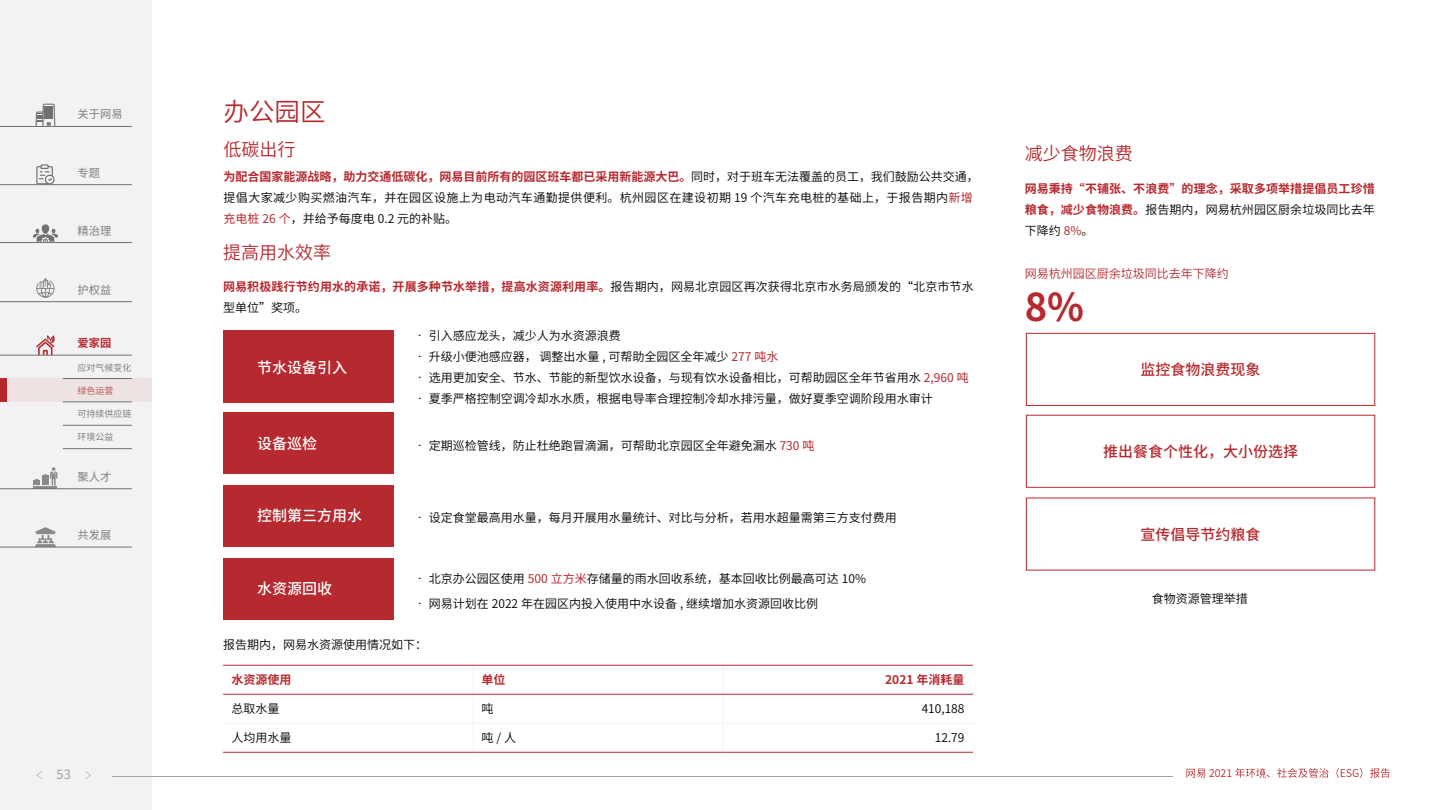
<style>
.page{position:relative;width:1440px;height:810px;background:#fff}
.page>*{position:absolute;margin:0;border:0;box-sizing:border-box;transform-origin:0 0}
.t1{font:700 38.25px "Source Han Sans SC";color:#b6292e}
.t2{font:25.5px "Source Han Sans SC";color:#b6292e}
.t3{font:18px "Source Han Sans SC";color:#b6292e}
.t4{font:500 15px "Source Han Sans SC";color:#b6292e}
.t5{font:500 15px "Source Han Sans SC";color:#fff}
.t6{font:12.75px "Source Han Sans SC";color:#9fa0a0}
.t7{font:12px/21px "Source Han Sans SC";color:#000}
.t8{font:12px/21px "Source Han Sans SC";letter-spacing:.035em;color:#000}
.t9{font:700 12px/21px "Source Han Sans SC";letter-spacing:.005em;color:#b6292e;text-align:justify}
.t10{font:12px "Source Han Sans SC";color:#b6292e}
.t11{font:11.25px "Source Han Sans SC";color:#807f80}
.t12{font:700 11.25px "Source Han Sans SC";color:#b6292e}
.t13{font:10.5px "Source Han Sans CN";color:#b5292e}
.t14{font:9px "Source Han Sans SC";color:#807f80}
.t15{font:9px "Source Han Sans SC";color:#c45458}
.s1{font-weight:700;color:#b6292e}
.s2{color:#b6292e}
.s3{font-weight:400;color:#000}
.s4{font-weight:400}
</style>
<div class="page">
<div style="left:0;top:0;width:152px;height:810px;background:#f2f2f2"></div>
<hr style="left:112px;top:776px;width:1061px;height:1px;background:#a3a3a3">
<svg style="left:1186px;top:769px;width:19px;height:9px"></svg>
<svg style="left:1235px;top:768px;width:35px;height:10px"></svg>
<svg style="left:1277px;top:768px;width:52px;height:10px"></svg>
<svg style="left:1337px;top:768px;width:25px;height:10px"></svg>
<svg style="left:1370px;top:768px;width:20px;height:10px"></svg>
<svg style="left:85px;top:771px;width:6px;height:8px"></svg>
<svg style="left:36px;top:771px;width:6px;height:8px"></svg>
<svg style="left:36px;top:277px;width:19px;height:21px"></svg>
<hr style="left:34px;top:487px;width:23px;height:2px;background:#727171">
<svg style="left:34px;top:467px;width:23px;height:19px"></svg>
<svg style="left:35px;top:527px;width:21px;height:20px"></svg>
<hr style="left:0;top:547px;width:132px;height:1px;background:#727171">
<hr style="left:0;top:489px;width:132px;height:1px;background:#727171">
<svg style="left:36px;top:335px;width:19px;height:20px"></svg>
<hr style="left:0;top:355px;width:132px;height:1px;background:#727171">
<hr style="left:0;top:301px;width:132px;height:1px;background:#727171">
<svg style="left:33px;top:223px;width:25px;height:19px"></svg>
<hr style="left:0;top:242px;width:132px;height:1px;background:#727171">
<svg style="left:36px;top:104px;width:19px;height:22px"></svg>
<svg style="left:36px;top:164px;width:19px;height:20px"></svg>
<hr style="left:0;top:184px;width:132px;height:1px;background:#727171">
<hr style="left:0;top:126px;width:132px;height:1px;background:#727171">
<div style="left:223px;top:331px;width:170px;height:72px;background:#b6292e"></div>
<div style="left:1026px;top:333px;width:349px;height:73px;border:1px solid #b6292e"></div>
<div style="left:223px;top:413px;width:170px;height:61px;background:#b6292e"></div>
<div style="left:1026px;top:415px;width:349px;height:72px;border:1px solid #b6292e"></div>
<div style="left:223px;top:485px;width:170px;height:61px;background:#b6292e"></div>
<div style="left:223px;top:558px;width:170px;height:61px;background:#b6292e"></div>
<hr style="left:223px;top:723px;width:250px;height:1px;background:#f2f3f3">
<hr style="left:473px;top:723px;width:250px;height:1px;background:#f2f3f3">
<hr style="left:723px;top:723px;width:250px;height:1px;background:#f2f3f3">
<hr style="left:223px;top:665px;width:250px;height:1px;background:#b6292e">
<hr style="left:473px;top:665px;width:250px;height:1px;background:#b6292e">
<hr style="left:723px;top:665px;width:250px;height:1px;background:#b6292e">
<hr style="left:223px;top:694px;width:250px;height:1px;background:#b6292e">
<hr style="left:473px;top:694px;width:250px;height:1px;background:#b6292e">
<hr style="left:723px;top:694px;width:250px;height:1px;background:#b6292e">
<hr style="left:223px;top:752px;width:250px;height:1px;background:#b6292e">
<hr style="left:473px;top:752px;width:250px;height:1px;background:#b6292e">
<hr style="left:723px;top:752px;width:250px;height:1px;background:#b6292e">
<div style="left:0;top:379px;width:152px;height:23px;background:#ede3e3"></div>
<hr style="left:63px;top:378px;width:69px;height:1px;background:#727171">
<hr style="left:63px;top:402px;width:69px;height:1px;background:#727171">
<hr style="left:63px;top:425px;width:69px;height:1px;background:#727171">
<hr style="left:63px;top:449px;width:69px;height:1px;background:#727171">
<div style="left:0;top:379px;width:7px;height:23px;background:#b5292e"></div>
<p class="t11" style="left:78px;top:108px;width:46px">关于网易</p>
<p class="t11" style="left:78px;top:166px;width:24px">专题</p>
<p class="t11" style="left:78px;top:224px;width:35px">精治理</p>
<p class="t11" style="left:78px;top:283px;width:35px">护权益</p>
<p class="t12" style="left:78px;top:337px;width:35px">爱家园</p>
<p class="t14" style="left:78px;top:362px;width:55px">应对气候变化</p>
<p class="t15" style="left:78px;top:386px;width:37px">绿色运营</p>
<p class="t14" style="left:78px;top:409px;width:55px">可持续供应链</p>
<p class="t14" style="left:78px;top:432px;width:37px">环境公益</p>
<p class="t11" style="left:78px;top:470px;width:35px">聚人才</p>
<p class="t11" style="left:78px;top:529px;width:35px">共发展</p>
<h2 class="t2" style="left:224px;top:97px;width:103px">办公园区</h2>
<h3 class="t3" style="left:224px;top:139px;width:73px">低碳出行</h3>
<h3 class="t3" style="left:1025px;top:144px;width:109px">减少食物浪费</h3>
<p class="t8" style="left:224px;top:166px;width:757px"><span class="s1">为配合国家能源战略，助力交通低碳化，网易目前所有的园区班车都已采用新能源大巴。</span>同时，对于班车无法覆盖的员工，我们鼓励公共交通，提倡大家减少购买燃油汽车，并在园区设施上为电动汽车通勤提供便利。杭州园区在建设初期 19 个汽车充电桩的基础上，于报告期内<span class="s2">新增充电桩 26 个</span>，并给予每度电 0.2 元的补贴。</p>
<h3 class="t3" style="left:223px;top:242px;width:109px">提高用水效率</h3>
<p class="t7" style="left:223px;top:277px;width:752px"><span class="s1">网易积极践行节约用水的承诺，开展多种节水举措，提高水资源利用率。</span>报告期内，网易北京园区再次获得北京市水务局颁发的“北京市节水型单位”奖项。</p>
<p class="t9" style="left:1025px;top:179px;width:352px">网易秉持“不铺张、不浪费”的理念，采取多项举措提倡员工珍惜粮食，减少食物浪费。<span class="s3">报告期内，网易杭州园区厨余垃圾同比去年下降约</span> <span class="s4">8%</span><span class="s3">。</span></p>
<p class="t10" style="left:1025px;top:267px;width:205px">网易杭州园区厨余垃圾同比去年下降约</p>
<h1 class="t1" style="left:1025px;top:285px;width:61px">8%</h1>
<p class="t7" style="left:414px;top:325px;width:208px">• 引入感应龙头，减少人为水资源浪费</p>
<p class="t7" style="left:414px;top:346px;width:366px">• 升级小便池感应器，调整出水量 , 可帮助全园区全年减少 <span class="s2">277 吨水</span></p>
<p class="t7" style="left:414px;top:367px;width:556px">• 选用更加安全、节水、节能的新型饮水设备，与现有饮水设备相比，可帮助园区全年节省用水 <span class="s2">2,960 吨</span></p>
<p class="t7" style="left:414px;top:388px;width:520px">• 夏季严格控制空调冷却水水质，根据电导率合理控制冷却水排污量，做好夏季空调阶段用水审计</p>
<p class="t7" style="left:414px;top:435px;width:402px">• 定期巡检管线，防止杜绝跑冒滴漏，可帮助北京园区全年避免漏水 <span class="s2">730 吨</span></p>
<p class="t5" style="left:257px;top:359px;width:91px">节水设备引入</p>
<p class="t4" style="left:1141px;top:361px;width:121px">监控食物浪费现象</p>
<p class="t5" style="left:257px;top:435px;width:61px">设备巡检</p>
<p class="t4" style="left:1103px;top:443px;width:196px">推出餐食个性化，大小份选择</p>
<p class="t5" style="left:257px;top:507px;width:106px">控制第三方用水</p>
<p class="t5" style="left:257px;top:580px;width:76px">水资源回收</p>
<p class="t7" style="left:414px;top:507px;width:484px">• 设定食堂最高用水量，每月开展用水量统计、对比与分析，若用水超量需第三方支付费用</p>
<p class="t7" style="left:414px;top:568px;width:454px">• 北京办公园区使用 <span class="s2">500 立方米</span>存储量的雨水回收系统，基本回收比例最高可达 10%</p>
<p class="t7" style="left:414px;top:594px;width:406px">• 网易计划在 2022 年在园区内投入使用中水设备 , 继续增加水资源回收比例</p>
<p class="t7" style="left:223px;top:634px;width:205px">报告期内，网易水资源使用情况如下：</p>
<p class="t9" style="left:232px;top:670px;width:61px">水资源使用</p>
<p class="t9" style="left:482px;top:670px;width:25px">单位</p>
<p class="t9" style="left:885px;top:670px;width:81px">2021 年消耗量</p>
<p class="t7" style="left:232px;top:699px;width:49px">总取水量</p>
<p class="t7" style="left:482px;top:699px;width:13px">吨</p>
<p class="t7" style="left:922px;top:699px;width:44px">410,188</p>
<p class="t7" style="left:232px;top:728px;width:61px">人均用水量</p>
<p class="t7" style="left:482px;top:728px;width:36px">吨/人</p>
<p class="t7" style="left:935px;top:728px;width:31px">12.79</p>
<p class="t4" style="left:1141px;top:526px;width:121px">宣传倡导节约粮食</p>
<p class="t7" style="left:1152px;top:589px;width:97px">食物资源管理举措</p>
<p class="t6" style="left:57px;top:767px;width:16px">53</p>
<p class="t13" style="left:1209px;top:767px;width:25px">2021</p>
</div>
